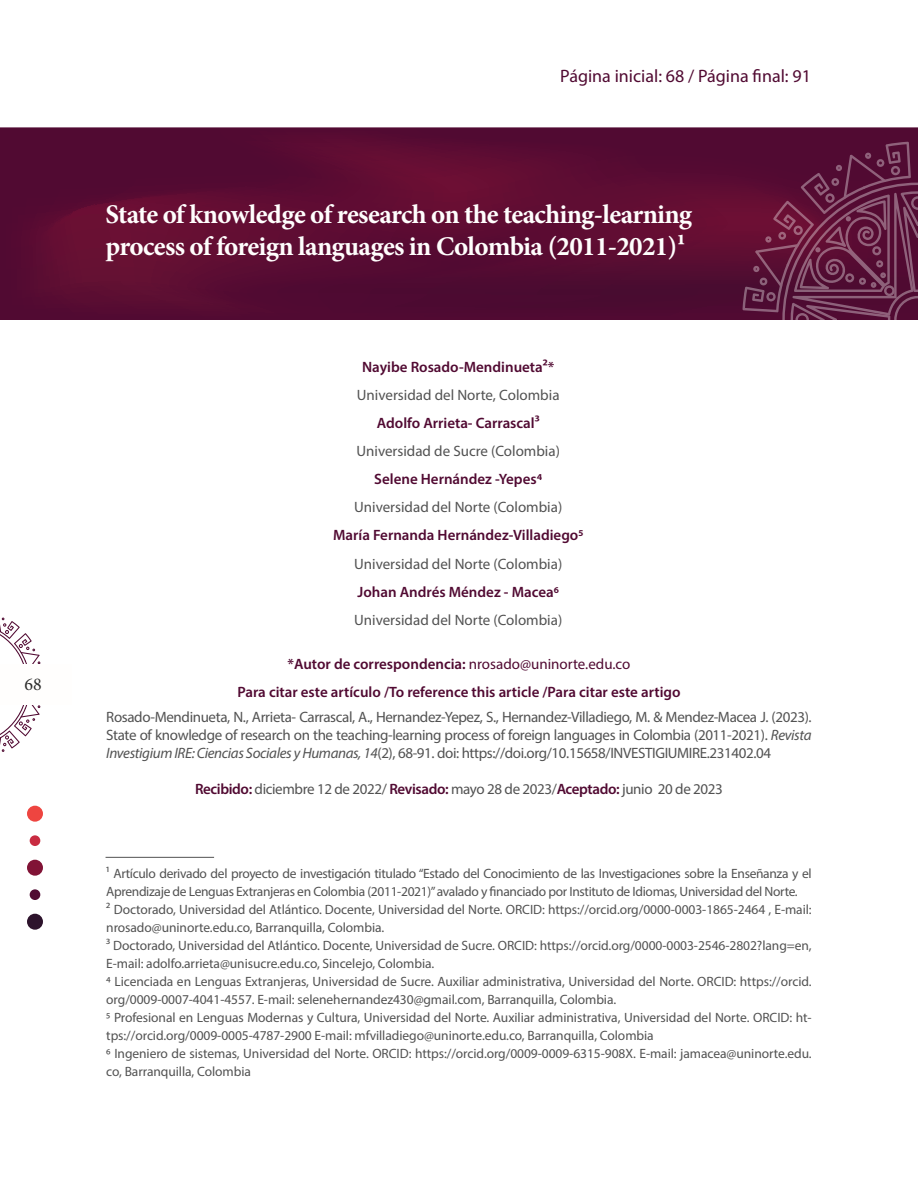
<style>
.page{position:relative;width:918px;height:1188px;background:#fff}
.page>*{position:absolute;margin:0;border:0;box-sizing:border-box;transform-origin:0 0}
.t1{font:700 27px/32.4px "Minion Pro";letter-spacing:-.025em;color:#fffefd}
.t2{font:18px "Myriad Pro";color:#510a32}
.t3{font:18px "Minion Pro";color:#2c2c2b}
.t4{font:15px/18px "Myriad Pro";color:#525252;text-align:justify}
.t5{font:600 15px "Myriad Pro";color:#510a32}
.t6{font:15px "Myriad Pro";letter-spacing:-.025em;color:#525252}
.t7{font:13.5px/18px "Myriad Pro";letter-spacing:-.005em;color:#525252}
.s1{font-weight:400}
.s2{font-style:italic}
.s3{font-weight:600;color:#510a32}
</style>
<div class="page">
<svg style="left:0;top:128px;width:918px;height:192px;background:#580b32"></svg>
<svg style="left:743px;top:142px;width:175px;height:178px;background:#621e41"></svg>
<div style="left:27px;top:914px;width:16px;height:16px;background:#2d132c;border-radius:50%"></div>
<div style="left:30px;top:889px;width:10px;height:11px;background:#510a32;border-radius:50%"></div>
<div style="left:27px;top:860px;width:16px;height:16px;background:#811336;border-radius:50%"></div>
<div style="left:30px;top:835px;width:10px;height:11px;background:#c82c41;border-radius:50%"></div>
<div style="left:27px;top:806px;width:16px;height:16px;background:#ee4540;border-radius:50%"></div>
<svg style="left:0;top:617px;width:41px;height:135px"></svg>
<div style="left:0;top:664px;width:72px;height:41px;background:#fffefd"></div>
<hr style="left:106px;top:857px;width:108px;height:1px;background:#525252">
<h2 class="t3" style="left:25px;top:673px;width:19px">68</h2>
<h2 class="t2" style="left:560px;top:65px;width:252px">Página inicial: 68 / Página final: 91</h2>
<h1 class="t1" style="left:106px;top:198px;width:588px">State of knowledge of research on the teaching-learning process of foreign languages in Colombia (2011-2021)1</h1>
<p class="t5" style="left:362px;top:357px;width:194px">Nayibe Rosado-Mendinueta2*</p>
<p class="t4" style="left:357px;top:386px;width:204px">Universidad del Norte, Colombia</p>
<p class="t5" style="left:377px;top:413px;width:164px">Adolfo Arrieta- Carrascal3</p>
<p class="t4" style="left:356px;top:442px;width:205px">Universidad de Sucre (Colombia)</p>
<p class="t5" style="left:374px;top:470px;width:170px">Selene Hernández -Yepes4</p>
<p class="t4" style="left:354px;top:498px;width:210px">Universidad del Norte (Colombia)</p>
<p class="t5" style="left:333px;top:526px;width:252px">María Fernanda Hernández-Villadiego5</p>
<p class="t4" style="left:354px;top:554px;width:210px">Universidad del Norte (Colombia)</p>
<p class="t5" style="left:357px;top:582px;width:203px">Johan Andrés Méndez - Macea6</p>
<p class="t4" style="left:354px;top:611px;width:210px">Universidad del Norte (Colombia)</p>
<p class="t5" style="left:288px;top:655px;width:344px">*Autor de correspondencia: <span class="s1">nrosado@uninorte.edu.co</span></p>
<p class="t5" style="left:237px;top:682px;width:445px">Para citar este artículo /To reference this article /Para citar este artigo</p>
<p class="t4" style="left:106px;top:708px;width:707px">Rosado-Mendinueta, N., Arrieta- Carrascal, A., Hernandez-Yepez, S., Hernandez-Villadiego, M. &amp; Mendez-Macea J. (2023).<br>State of knowledge of research on the teaching-learning process of foreign languages in Colombia (2011-2021). <span class="s2">Revista Investigium IRE: Ciencias Sociales y Humanas, 14</span>(2), 68-91. doi: https://doi.org/10.15658/INVESTIGIUMIRE.231402.04</p>
<p class="t6" style="left:195px;top:780px;width:529px"><span class="s3">Recibido:</span> diciembre 12 de 2022/ <span class="s3">Revisado:</span> mayo 28 de 2023/<span class="s3">Aceptado:</span> junio 20 de 2023</p>
<p class="t7" style="left:106px;top:864px;width:707px">1 Artículo derivado del proyecto de investigación titulado “Estado del Conocimiento de las Investigaciones sobre la Enseñanza y el Aprendizaje de Lenguas Extranjeras en Colombia (2011-2021)” avalado y financiado por Instituto de Idiomas, Universidad del Norte.<br>2 Doctorado, Universidad del Atlántico. Docente, Universidad del Norte. ORCID: https://orcid.org/0000-0003-1865-2464 , E-mail: nrosado@uninorte.edu.co, Barranquilla, Colombia.<br>3 Doctorado, Universidad del Atlántico. Docente, Universidad de Sucre. ORCID: https://orcid.org/0000-0003-2546-2802?lang=en, E-mail: adolfo.arrieta@unisucre.edu.co, Sincelejo, Colombia.<br>4 Licenciada en Lenguas Extranjeras, Universidad de Sucre. Auxiliar administrativa, Universidad del Norte. ORCID: https://orcid. org/0009-0007-4041-4557. E-mail: selenehernandez430@gmail.com, Barranquilla, Colombia.<br>5 Profesional en Lenguas Modernas y Cultura, Universidad del Norte. Auxiliar administrativa, Universidad del Norte. ORCID: ht&shy;tps://orcid.org/0009-0005-4787-2900 E-mail: mfvilladiego@uninorte.edu.co, Barranquilla, Colombia<br>6 Ingeniero de sistemas, Universidad del Norte. ORCID: https://orcid.org/0009-0009-6315-908X. E-mail: jamacea@uninorte.edu. co, Barranquilla, Colombia</p>
</div>
